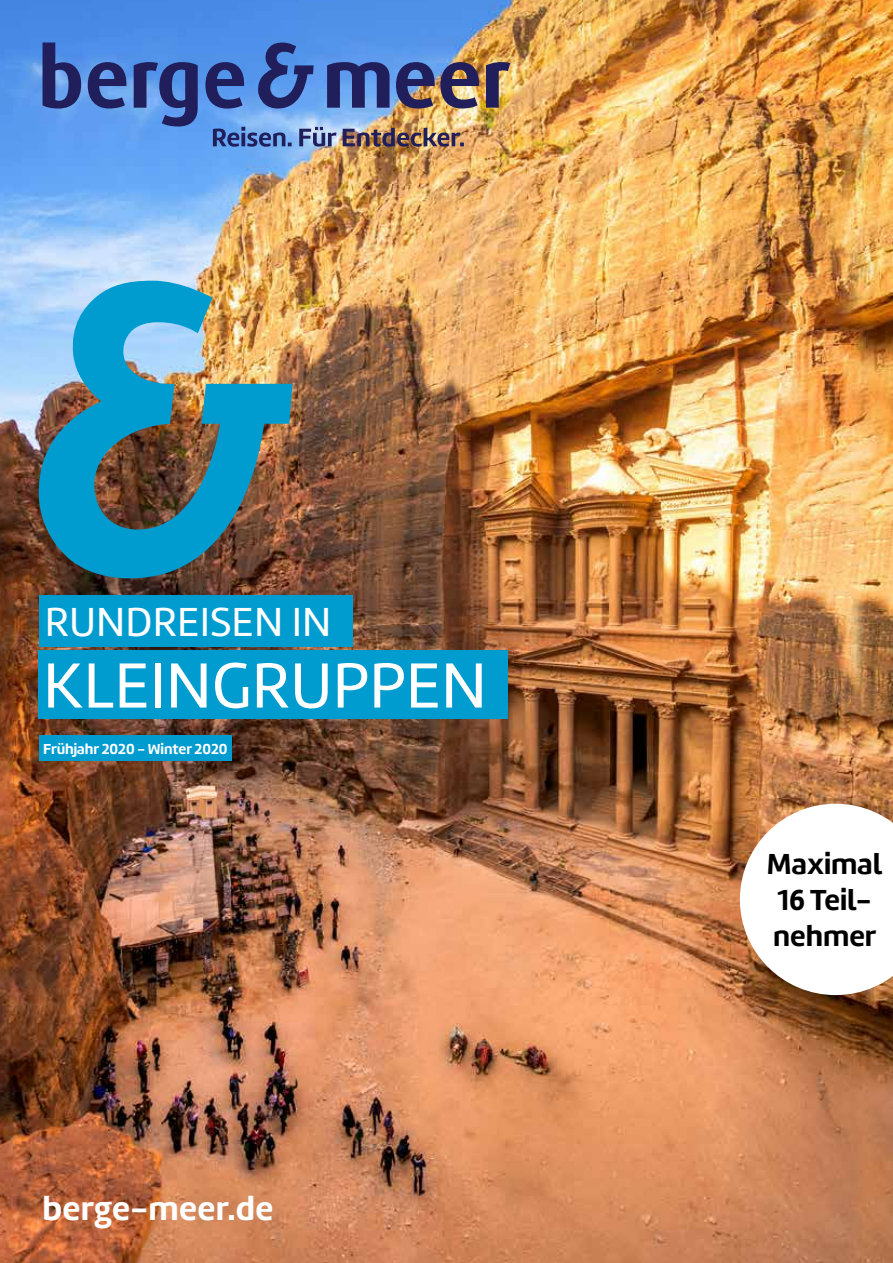
<style>
.page{position:relative;width:893px;height:1263px;background:#fff}
.page>*{position:absolute;margin:0;border:0;box-sizing:border-box;transform-origin:0 0}
.t1{font:66px "Marine";color:#fff}
.t2{font:42px "Marine";color:#fff}
.t3{font:700 34.5px "Marine";letter-spacing:.01em;color:#fff}
.t4{font:700 30px/36px "Marine";color:#000}
.t5{font:700 15px "Marine";color:#fff}
</style>
<div class="page">
<img style="left:0;top:0;width:893px;height:1263px">
<svg style="left:43px;top:43px;width:38px;height:66px"></svg>
<svg style="left:486px;top:61px;width:24px;height:47px"></svg>
<svg style="left:134px;top:61px;width:64px;height:66px"></svg>
<svg style="left:327px;top:62px;width:63px;height:46px"></svg>
<svg style="left:88px;top:62px;width:39px;height:47px"></svg>
<svg style="left:205px;top:62px;width:40px;height:47px"></svg>
<img style="left:396px;top:62px;width:84px;height:47px">
<svg style="left:258px;top:43px;width:56px;height:66px"></svg>
<img style="left:213px;top:127px;width:251px;height:20px">
<div style="left:39px;top:650px;width:469px;height:68px;background:#009cd0"></div>
<div style="left:39px;top:735px;width:193px;height:26px;background:#009cd0"></div>
<div style="left:39px;top:595px;width:314px;height:51px;background:#009cd0"></div>
<img style="left:39px;top:281px;width:253px;height:297px">
<svg style="left:740px;top:804px;width:153px;height:191px"></svg>
<h2 class="t2" style="left:45px;top:595px;width:288px">RUNDREISEN IN</h2>
<h1 class="t1" style="left:43px;top:644px;width:445px">KLEINGRUPPEN</h1>
<p class="t5" style="left:43px;top:739px;width:186px">Frühjahr 2020 - Winter 2020</p>
<h3 class="t3" style="left:43px;top:1186px;width:232px">berge-meer.de</h3>
<h3 class="t4" style="left:767px;top:846px;width:117px">Maximal<br>16 Teil&shy;nehmer</h3>
</div>
